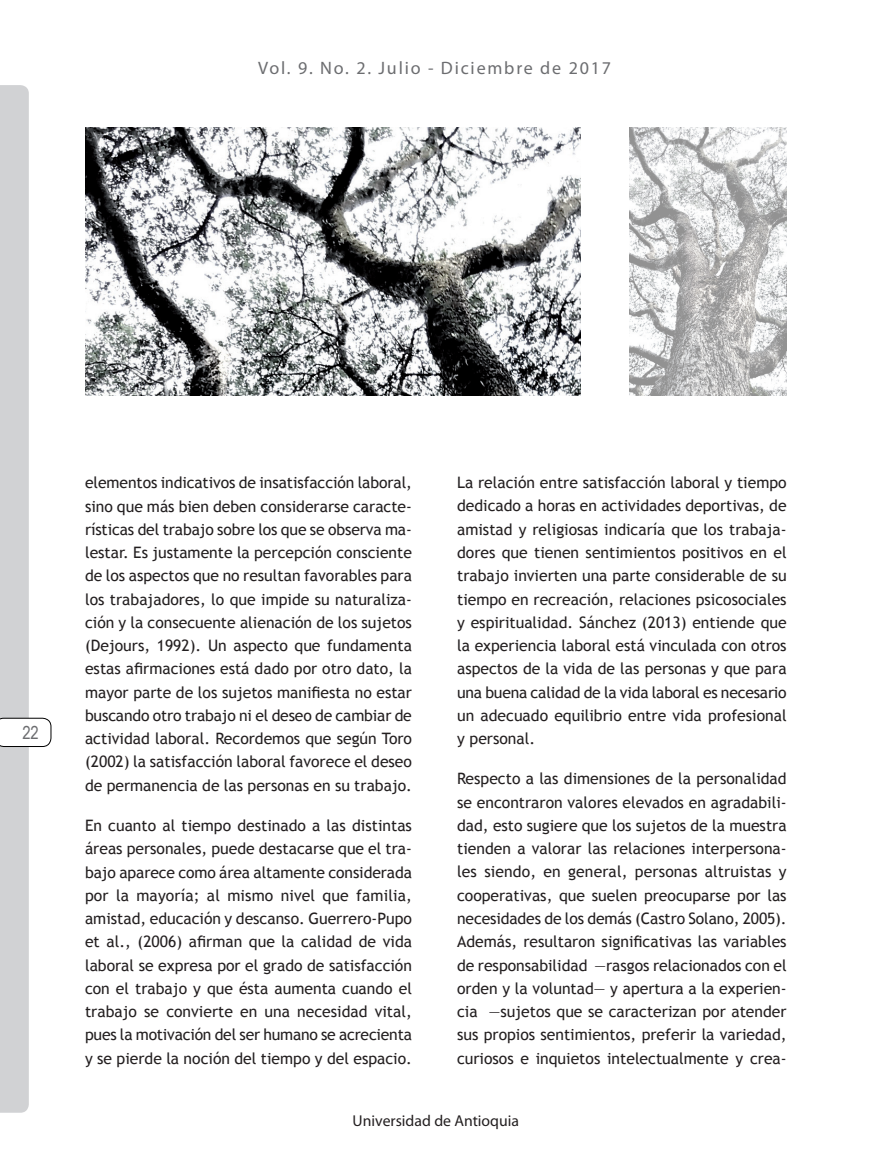
<style>
.page{position:relative;width:893px;height:1149px;background:#fff}
.page>*{position:absolute;margin:0;border:0;box-sizing:border-box;transform-origin:0 0}
.t1{font:18px "Myriad Pro";letter-spacing:.1em;color:#6c6d70}
.t2{font:18px "Arial Narrow";color:#6c6d70}
.t3{font:15.75px/23.2px "Trebuchet MS";color:#231f20;text-align:justify}
.t4{font:15.75px "Myriad Pro";color:#231f20}
</style>
<div class="page">
<svg style="left:0;top:85px;width:51px;height:1027px"></svg>
<img style="left:629px;top:128px;width:158px;height:267px">
<img style="left:85px;top:128px;width:495px;height:267px">
<p class="t1" style="left:258px;top:57px;width:354px">Vol. 9. No. 2. Julio - Diciembre de 2017</p>
<p class="t2" style="left:22px;top:719px;width:18px">22</p>
<p class="t3" style="left:85px;top:471px;width:328px">elementos indicativos de insatisfacción laboral, sino que más bien deben considerarse caracte&shy;rísticas del trabajo sobre los que se observa ma&shy;lestar. Es justamente la percepción consciente de los aspectos que no resultan favorables para los trabajadores, lo que impide su naturaliza&shy;ción y la consecuente alienación de los sujetos (Dejours, 1992). Un aspecto que fundamenta estas afirmaciones está dado por otro dato, la mayor parte de los sujetos manifiesta no estar buscando otro trabajo ni el deseo de cambiar de actividad laboral. Recordemos que según Toro (2002) la satisfacción laboral favorece el deseo de permanencia de las personas en su trabajo.</p>
<p class="t3" style="left:85px;top:813px;width:328px">En cuanto al tiempo destinado a las distintas áreas personales, puede destacarse que el tra&shy;bajo aparece como área altamente considerada por la mayoría; al mismo nivel que familia, amistad, educación y descanso. Guerrero-Pupo et al., (2006) afirman que la calidad de vida laboral se expresa por el grado de satisfacción con el trabajo y que ésta aumenta cuando el trabajo se convierte en una necesidad vital, pues la motivación del ser humano se acrecienta y se pierde la noción del tiempo y del espacio.</p>
<p class="t3" style="left:457px;top:471px;width:331px">La relación entre satisfacción laboral y tiempo dedicado a horas en actividades deportivas, de amistad y religiosas indicaría que los trabaja&shy;dores que tienen sentimientos positivos en el trabajo invierten una parte considerable de su tiempo en recreación, relaciones psicosociales y espiritualidad. Sánchez (2013) entiende que la experiencia laboral está vinculada con otros aspectos de la vida de las personas y que para una buena calidad de la vida laboral es necesario un adecuado equilibrio entre vida profesional y personal.</p>
<p class="t3" style="left:457px;top:767px;width:331px">Respecto a las dimensiones de la personalidad se encontraron valores elevados en agradabili&shy;dad, esto sugiere que los sujetos de la muestra tienden a valorar las relaciones interpersona&shy;les siendo, en general, personas altruistas y cooperativas, que suelen preocuparse por las necesidades de los demás (Castro Solano, 2005).<br>Además, resultaron significativas las variables de responsabilidad —rasgos relacionados con el orden y la voluntad— y apertura a la experien&shy;cia —sujetos que se caracterizan por atender sus propios sentimientos, preferir la variedad, curiosos e inquietos intelectualmente y crea-</p>
<p class="t4" style="left:353px;top:1111px;width:168px">Universidad de Antioquia</p>
</div>
